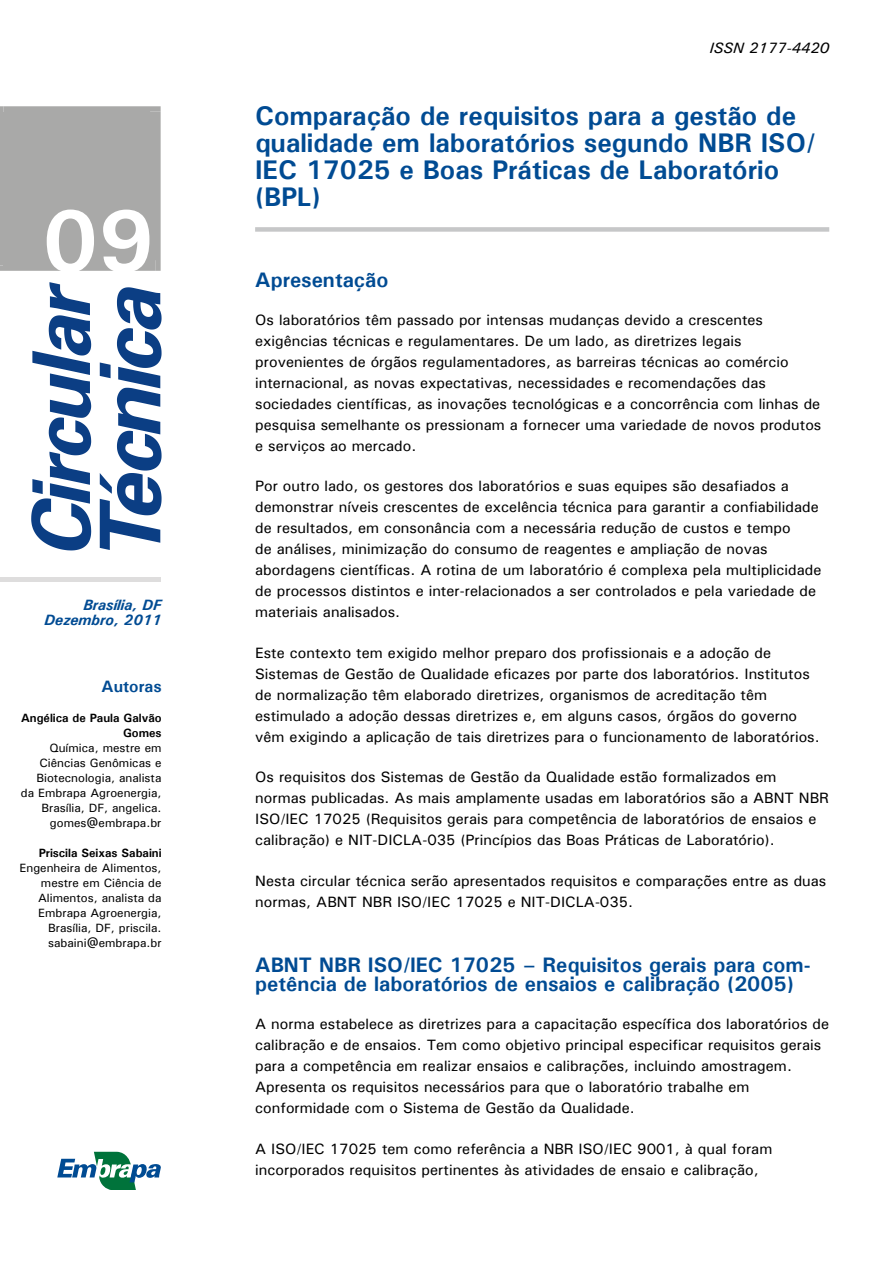
<style>
.page{position:relative;width:893px;height:1263px;background:#fff}
.page>*{position:absolute;margin:0;border:0;box-sizing:border-box;transform-origin:0 0}
.t1{font:700 88.5px "Univers";color:#fff}
.t2{font:700 27px/27px "Univers";color:#004b93}
.t3{font:700 21px/19.5px "Univers";color:#004b93}
.t4{font:700 16.5px "Univers";color:#004b93}
.t5{font:15px/21px "Univers";color:#000}
.t6{font:italic 700 15px/15px "Univers";color:#004b93;text-align:right}
.t7{font:italic 500 15px "Univers";color:#000}
.t8{font:12px/15px "Univers";color:#000;text-align:right}
.t9{font:700 12px/15px "Univers";color:#000;text-align:right}
</style>
<div class="page">
<div style="left:0;top:106px;width:161px;height:165px;background:#a9a9a8"></div>
<svg style="left:31px;top:282px;width:60px;height:268px"></svg>
<svg style="left:100px;top:287px;width:62px;height:263px"></svg>
<div style="left:0;top:577px;width:160px;height:5px;background:#dedddd"></div>
<svg style="left:57px;top:1152px;width:104px;height:37px"></svg>
<div style="left:255px;top:227px;width:574px;height:5px;background:#c6c7c8"></div>
<h1 class="t1" style="left:43px;top:185px;width:112px">09</h1>
<p class="t6" style="left:45px;top:597px;width:119px">Brasília, DF<br>Dezembro, 2011</p>
<p class="t4" style="left:102px;top:676px;width:61px">Autoras</p>
<p class="t9" style="left:21px;top:710px;width:142px">Angélica de Paula Galvão<br>Gomes</p>
<p class="t8" style="left:21px;top:740px;width:142px">Química, mestre em<br>Ciências Genômicas e<br>Biotecnologia, analista da Embrapa Agroenergia,<br>Brasília, DF, angelica. gomes@embrapa.br</p>
<p class="t9" style="left:39px;top:845px;width:124px">Priscila Seixas Sabaini</p>
<p class="t8" style="left:20px;top:860px;width:144px">Engenheira de Alimentos, mestre em Ciência de<br>Alimentos, analista da<br>Embrapa Agroenergia,<br>Brasília, DF, priscila. sabaini@embrapa.br</p>
<p class="t7" style="left:710px;top:38px;width:121px">ISSN 2177-4420</p>
<h2 class="t2" style="left:255px;top:102px;width:561px">Comparação de requisitos para a gestão de qualidade em laboratórios segundo NBR ISO/<br>IEC 17025 e Boas Práticas de Laboratório (BPL)</h2>
<h3 class="t3" style="left:255px;top:269px;width:135px">Apresentação</h3>
<p class="t5" style="left:255px;top:309px;width:568px">Os laboratórios têm passado por intensas mudanças devido a crescentes exigências técnicas e regulamentares. De um lado, as diretrizes legais provenientes de órgãos regulamentadores, as barreiras técnicas ao comércio internacional, as novas expectativas, necessidades e recomendações das sociedades científicas, as inovações tecnológicas e a concorrência com linhas de pesquisa semelhante os pressionam a fornecer uma variedade de novos produtos e serviços ao mercado.</p>
<p class="t5" style="left:255px;top:475px;width:568px">Por outro lado, os gestores dos laboratórios e suas equipes são desafiados a demonstrar níveis crescentes de excelência técnica para garantir a confiabilidade de resultados, em consonância com a necessária redução de custos e tempo<br>de análises, minimização do consumo de reagentes e ampliação de novas abordagens científicas. A rotina de um laboratório é complexa pela multiplicidade de processos distintos e inter-relacionados a ser controlados e pela variedade de materiais analisados.</p>
<p class="t5" style="left:255px;top:642px;width:566px">Este contexto tem exigido melhor preparo dos profissionais e a adoção de Sistemas de Gestão de Qualidade eficazes por parte dos laboratórios. Institutos de normalização têm elaborado diretrizes, organismos de acreditação têm estimulado a adoção dessas diretrizes e, em alguns casos, órgãos do governo vêm exigindo a aplicação de tais diretrizes para o funcionamento de laboratórios.</p>
<p class="t5" style="left:255px;top:766px;width:575px">Os requisitos dos Sistemas de Gestão da Qualidade estão formalizados em normas publicadas. As mais amplamente usadas em laboratórios são a ABNT NBR ISO/IEC 17025 (Requisitos gerais para competência de laboratórios de ensaios e calibração) e NIT-DICLA-035 (Princípios das Boas Práticas de Laboratório).</p>
<p class="t5" style="left:255px;top:870px;width:573px">Nesta circular técnica serão apresentados requisitos e comparações entre as duas normas, ABNT NBR ISO/IEC 17025 e NIT-DICLA-035.</p>
<h3 class="t3" style="left:255px;top:954px;width:557px">ABNT NBR ISO/IEC 17025 – Requisitos gerais para com&shy;petência de laboratórios de ensaios e calibração (2005)</h3>
<p class="t5" style="left:255px;top:1013px;width:576px">A norma estabelece as diretrizes para a capacitação específica dos laboratórios de calibração e de ensaios. Tem como objetivo principal especificar requisitos gerais para a competência em realizar ensaios e calibrações, incluindo amostragem.<br>Apresenta os requisitos necessários para que o laboratório trabalhe em conformidade com o Sistema de Gestão da Qualidade.</p>
<p class="t5" style="left:255px;top:1138px;width:519px">A ISO/IEC 17025 tem como referência a NBR ISO/IEC 9001, à qual foram incorporados requisitos pertinentes às atividades de ensaio e calibração,</p>
</div>
